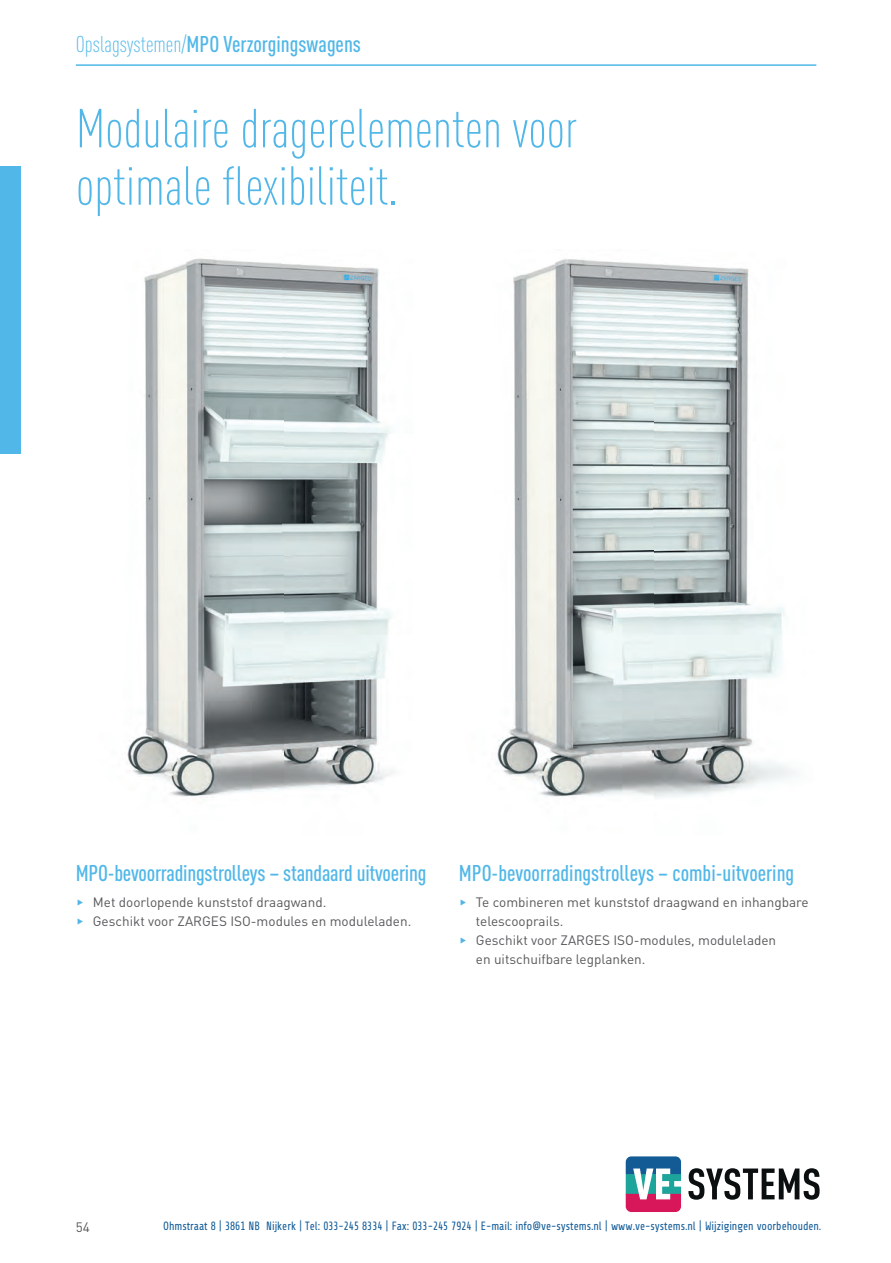
<style>
.page{position:relative;width:891px;height:1263px;background:#fff}
.page>*{position:absolute;margin:0;border:0;box-sizing:border-box;transform-origin:0 0}
.t1{font:300 condensed 54px/57.4px "DIN Pro";color:#50b7e8}
.t2{font:500 condensed 22.5px "DIN Pro";letter-spacing:-.005em;color:#50b7e8}
.t3{font:13.5px/19.2px "DIN Pro";color:#57585a}
.t4{font:12px "Share";color:#105a97;scale:.9 1}
.s1{font-weight:300}
.s2{color:#50b7e8}
</style>
<div class="page">
<hr style="left:76px;top:64px;width:740px;height:2px;background:#50b7e8">
<div style="left:0;top:166px;width:20px;height:287px;background:#50b7e8"></div>
<img style="left:127px;top:258px;width:155px;height:539px">
<img style="left:282px;top:264px;width:110px;height:387px">
<img style="left:282px;top:651px;width:112px;height:139px">
<img style="left:496px;top:259px;width:299px;height:539px">
<svg style="left:625px;top:1156px;width:55px;height:56px"></svg>
<svg style="left:688px;top:1168px;width:131px;height:31px"></svg>
<h2 class="t2" style="left:76px;top:27px;width:286px"><span class="s1">Opslagsystemen/</span>MPO Verzorgingswagens</h2>
<h1 class="t1" style="left:76px;top:96px;width:502px">Modulaire dragerelementen voor optimale flexibiliteit.</h1>
<h2 class="t2" style="left:76px;top:856px;width:352px">MPO-bevoorradingstrolleys – standaard uitvoering</h2>
<p class="t3" style="left:76px;top:891px;width:252px"><span class="s2">◆</span> Met doorlopende kunststof draagwand.</p>
<p class="t3" style="left:76px;top:910px;width:337px"><span class="s2">◆</span> Geschikt voor ZARGES ISO-modules en moduleladen.</p>
<h2 class="t2" style="left:458px;top:856px;width:337px">MPO-bevoorradingstrolleys – combi-uitvoering</h2>
<p class="t3" style="left:475px;top:891px;width:334px;text-indent:-17px"><span class="s2">◆</span> Te combineren met kunststof draagwand en inhangbare telescooprails.</p>
<p class="t3" style="left:475px;top:929px;width:302px;text-indent:-17px"><span class="s2">◆</span> Geschikt voor ZARGES ISO-modules, moduleladen en uitschuifbare legplanken.</p>
<p class="t3" style="left:76px;top:1216px;width:16px">54</p>
<p class="t4" style="left:163px;top:1219px;width:732px">Ohmstraat 8 | 3861 NB Nijkerk | Tel: 033-245 8334 | Fax: 033-245 7924 | E-mail: info@ve-systems.nl | www.ve-systems.nl | Wijzigingen voorbehouden.</p>
</div>
